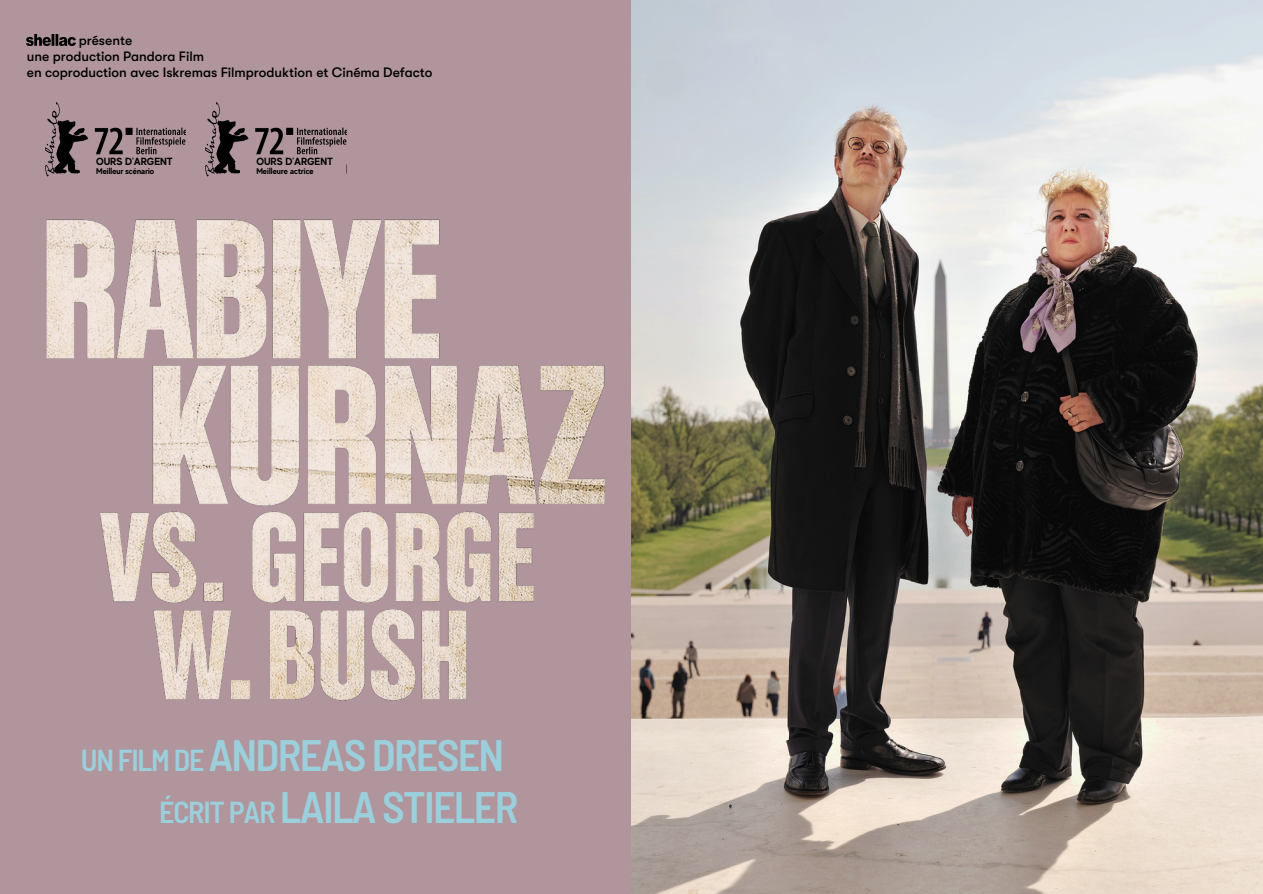
<style>
.page{position:relative;width:1263px;height:894px;background:#fff}
.page>*{position:absolute;margin:0;border:0;box-sizing:border-box;transform-origin:0 0}
.t1{font:600 semi-condensed 43.95px/51.9px "Barlow";letter-spacing:-.04em;color:#9bcfdc}
.t2{font:500 13.65px/16.4px "GT Walsheim Pro";color:#000}
.t3{font:700 10.35px "MADE Evolve Sans";color:#000}
.t4{font:700 8.25px "MADE Evolve Sans";color:#000}
.s1{font-size:30.3px}
</style>
<div class="page">
<div style="left:0;top:0;width:1263px;height:893px;background:#b0959c"></div>
<img style="left:27px;top:35px;width:48px;height:10px">
<img style="left:631px;top:0;width:631px;height:893px">
<img style="left:46px;top:219px;width:559px;height:482px">
<img style="left:45px;top:103px;width:141px;height:74px">
<div style="left:91px;top:156px;width:97px;height:25px;background:#b0959c"></div>
<img style="left:206px;top:103px;width:140px;height:74px">
<div style="left:249px;top:156px;width:97px;height:23px;background:#b0959c"></div>
<p class="t2" style="left:27px;top:32px;width:407px;text-indent:52px">présente<br>une production Pandora Film<br>en coproduction avec Iskremas Filmproduktion et Cinéma Defacto</p>
<p class="t3" style="left:96px;top:155px;width:78px">OURS D'ARGENT</p>
<p class="t4" style="left:96px;top:166px;width:60px">Meilleur scénario</p>
<p class="t3" style="left:256px;top:155px;width:78px">OURS D'ARGENT</p>
<p class="t4" style="left:256px;top:166px;width:59px">Meilleure actrice</p>
<h1 class="t1" style="left:159px;top:726px;width:361px;text-indent:-78px"><span class="s1">UN FILM DE</span> ANDREAS DRESEN<br><span class="s1">ÉCRIT PAR</span> LAILA STIELER</h1>
</div>
